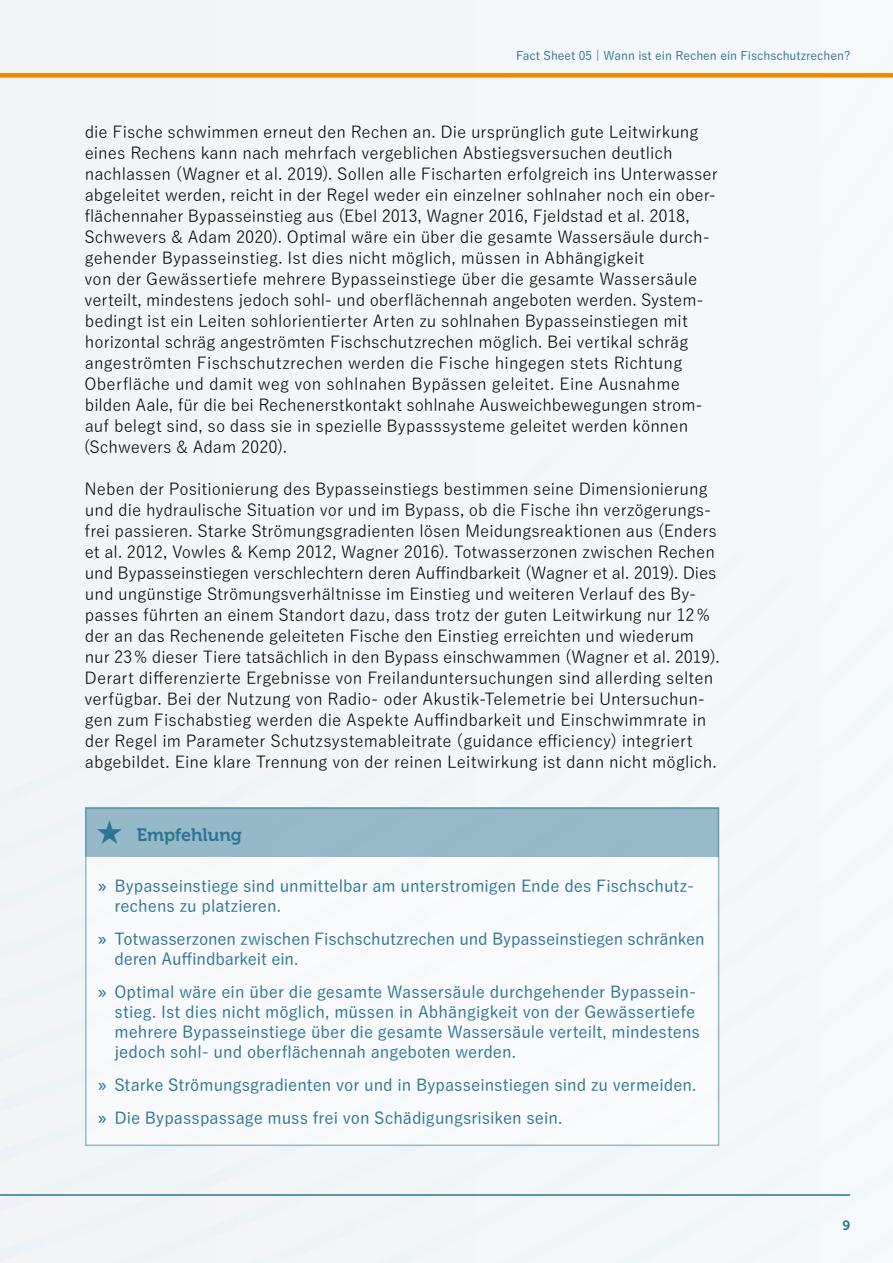
<style>
.page{position:relative;width:893px;height:1263px;background:#fff}
.page>*{position:absolute;margin:0;border:0;box-sizing:border-box;transform-origin:0 0}
.U2{font:700 25.5px "Yu Gothic";color:#2d7593}
.U2-2{font:18px "Museo 700";color:#2d7593}
.text_01{font:16.5px/21px "Yu Gothic";color:#000}
.t1{font:500 16.5px/20.1px "Yu Gothic";color:#2d7593}
.t2{font:13.5px "Museo 700";color:#2d7593}
.t3{font:500 12px "Yu Gothic";color:#2d7593}
.s1{font-family:"Museo 500";font-weight:400}
</style>
<div class="page">
<div style="left:0;top:0;width:893px;height:1262px;background:#f3f6f9"></div>
<hr style="left:0;top:1194px;width:850px;height:2px;background:#2d7593">
<div style="left:0;top:73px;width:893px;height:5px;background:#f68400"></div>
<div style="left:85px;top:807px;width:634px;height:339px;background:#f8fafb"></div>
<div style="left:85px;top:807px;width:634px;height:50px;background:#96bac9"></div>
<p class="t3" style="left:516px;top:45px;width:336px">Fact Sheet 05 | Wann ist ein Rechen ein Fischschutzrechen?</p>
<p class="text_01" style="left:84px;top:119px;width:636px">die Fische schwimmen erneut den Rechen an. Die ursprünglich gute Leitwirkung eines Rechens kann nach mehrfach vergeblichen Abstiegsversuchen deutlich nachlassen (Wagner et al. 2019). Sollen alle Fischarten erfolgreich ins Unterwasser abgeleitet werden, reicht in der Regel weder ein einzelner sohlnaher noch ein ober&shy;flächennaher Bypasseinstieg aus (Ebel 2013, Wagner 2016, Fjeldstad et al. 2018, Schwevers &amp; Adam 2020). Optimal wäre ein über die gesamte Wassersäule durch&shy;gehender Bypasseinstieg. Ist dies nicht möglich, müssen in Abhängigkeit<br>von der Gewässertiefe mehrere Bypasseinstiege über die gesamte Wassersäule verteilt, mindestens jedoch sohl- und oberflächennah angeboten werden. System&shy;bedingt ist ein Leiten sohlorientierter Arten zu sohlnahen Bypasseinstiegen mit horizontal schräg angeströmten Fischschutzrechen möglich. Bei vertikal schräg angeströmten Fischschutzrechen werden die Fische hingegen stets Richtung Oberfläche und damit weg von sohlnahen Bypässen geleitet. Eine Ausnahme bilden Aale, für die bei Rechenerstkontakt sohlnahe Ausweichbewegungen strom&shy;auf belegt sind, so dass sie in spezielle Bypasssysteme geleitet werden können (Schwevers &amp; Adam 2020).</p>
<p class="text_01" style="left:85px;top:476px;width:636px">Neben der Positionierung des Bypasseinstiegs bestimmen seine Dimensionierung und die hydraulische Situation vor und im Bypass, ob die Fische ihn verzögerungs&shy;frei passieren. Starke Strömungsgradienten lösen Meidungsreaktionen aus (Enders et al. 2012, Vowles &amp; Kemp 2012, Wagner 2016). Totwasserzonen zwischen Rechen und Bypasseinstiegen verschlechtern deren Auffindbarkeit (Wagner et al. 2019). Dies und ungünstige Strömungsverhältnisse im Einstieg und weiteren Verlauf des By&shy;passes führten an einem Standort dazu, dass trotz der guten Leitwirkung nur 12% der an das Rechenende geleiteten Fische den Einstieg erreichten und wiederum nur 23% dieser Tiere tatsächlich in den Bypass einschwammen (Wagner et al. 2019).<br>Derart differenzierte Ergebnisse von Freilanduntersuchungen sind allerding selten verfügbar. Bei der Nutzung von Radio- oder Akustik-Telemetrie bei Untersuchun&shy;gen zum Fischabstieg werden die Aspekte Auffindbarkeit und Einschwimmrate in der Regel im Parameter Schutzsystemableitrate (guidance efficiency) integriert abgebildet. Eine klare Trennung von der reinen Leitwirkung ist dann nicht möglich.</p>
<p class="U2" style="left:97px;top:818px;width:27px">★</p>
<p class="U2-2" style="left:137px;top:825px;width:107px">Empfehlung</p>
<p class="t1" style="left:114px;top:874px;width:581px;text-indent:-17px"><span class="s1">»</span> Bypasseinstiege sind unmittelbar am unterstromigen Ende des Fischschutz&shy;rechens zu platzieren.</p>
<p class="t1" style="left:114px;top:927px;width:592px;text-indent:-17px"><span class="s1">»</span> Totwasserzonen zwischen Fischschutzrechen und Bypasseinstiegen schränken deren Auffindbarkeit ein.</p>
<p class="t1" style="left:114px;top:979px;width:587px;text-indent:-17px"><span class="s1">»</span> Optimal wäre ein über die gesamte Wassersäule durchgehender Bypassein&shy;stieg. Ist dies nicht möglich, müssen in Abhängigkeit von der Gewässertiefe mehrere Bypasseinstiege über die gesamte Wassersäule verteilt, mindestens jedoch sohl- und oberflächennah angeboten werden.</p>
<p class="t1" style="left:97px;top:1073px;width:601px"><span class="s1">»</span> Starke Strömungsgradienten vor und in Bypasseinstiegen sind zu vermeiden.</p>
<p class="t1" style="left:97px;top:1105px;width:466px"><span class="s1">»</span> Die Bypasspassage muss frei von Schädigungsrisiken sein.</p>
<p class="t2" style="left:842px;top:1218px;width:9px">9</p>
</div>
